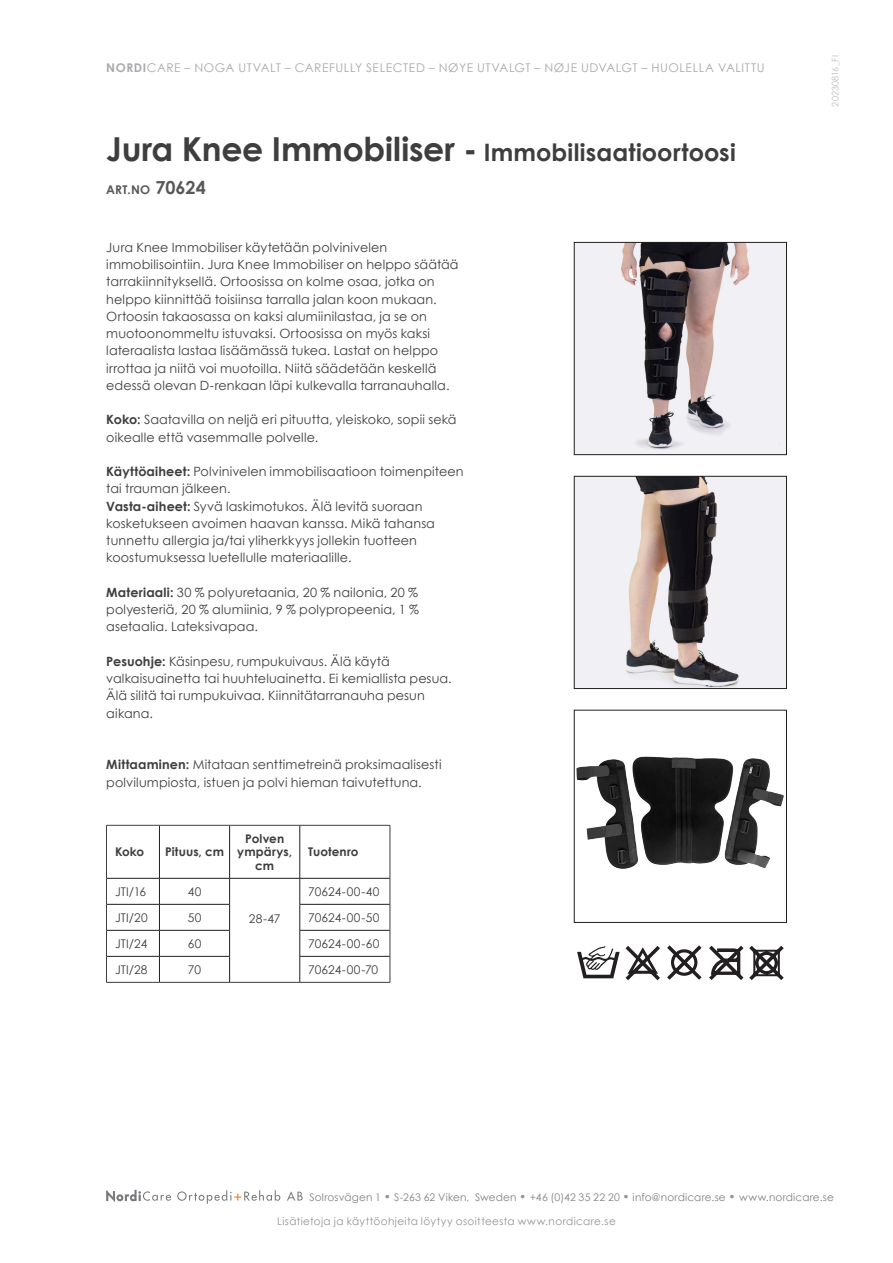
<style>
.page{position:relative;width:893px;height:1263px;background:#fff}
.page>*{position:absolute;margin:0;border:0;box-sizing:border-box;transform-origin:0 0}
.Underrubrik{font:700 24px "Century Gothic";letter-spacing:.005em;color:#3e3e3f}
.t1{font:12.75px/17.2px "Century Gothic";letter-spacing:.01em;color:#3e3e3f}
.t2{font:12px "Century Gothic";letter-spacing:.01em;color:#3e3e3f}
.t3{font:12px "Century Gothic";letter-spacing:.045em;color:#a8a9ad}
.t4{font:700 12px/13.5px "Century Gothic";letter-spacing:.01em;color:#3e3e3f;text-align:center}
.t5{font:700 12px "Century Gothic";color:#57585a}
.t6{font:10.5px "Century Gothic";letter-spacing:.015em;color:#808285}
.t7{font:10.5px "Century Gothic";letter-spacing:.035em;color:#939598}
.t8{font:9px "Century Gothic";letter-spacing:.015em;color:#bcbdc0}
.s1{font-weight:700}
.s2{font-size:33px}
.s3{font-size:18px}
.s4{font-weight:700;font-size:12px;color:#939598}
</style>
<div class="page">
<img style="left:576px;top:244px;width:209px;height:209px">
<div style="left:574px;top:242px;width:213px;height:213px;border:1px solid #231f20"></div>
<img style="left:576px;top:478px;width:209px;height:209px">
<div style="left:574px;top:476px;width:213px;height:213px;border:1px solid #231f20"></div>
<svg style="left:577px;top:946px;width:43px;height:32px"></svg>
<svg style="left:626px;top:946px;width:34px;height:34px"></svg>
<svg style="left:667px;top:945px;width:34px;height:35px"></svg>
<svg style="left:709px;top:946px;width:34px;height:34px"></svg>
<svg style="left:749px;top:946px;width:35px;height:34px"></svg>
<img style="left:576px;top:756px;width:208px;height:113px">
<div style="left:574px;top:710px;width:213px;height:213px;border:1px solid #231f20"></div>
<svg style="left:106px;top:1190px;width:65px;height:12px"></svg>
<svg style="left:177px;top:1190px;width:103px;height:14px"></svg>
<svg style="left:287px;top:1191px;width:16px;height:9px"></svg>
<hr style="left:106px;top:982px;width:53px;height:1px;background:#3e3e3f">
<hr style="left:159px;top:982px;width:71px;height:1px;background:#3e3e3f">
<hr style="left:230px;top:982px;width:70px;height:1px;background:#3e3e3f">
<hr style="left:300px;top:982px;width:90px;height:1px;background:#3e3e3f">
<svg style="left:106px;top:825px;width:285px;height:157px"></svg>
<p class="t3" style="left:106px;top:60px;width:660px"><span class="s1">NORDI</span>CARE – NOGA UTVALT – CAREFULLY SELECTED – NØYE UTVALGT – NØJE UDVALGT – HUOLELLA VALITTU</p>
<p class="t8" style="left:830px;top:107px;width:53px;rotate:-90deg">20230816_FI</p>
<p class="Underrubrik" style="left:106px;top:137px;width:631px"><span class="s2">Jura Knee Immobiliser -</span> Immobilisaatioortoosi</p>
<p class="t5" style="left:106px;top:182px;width:101px">ART.NO <span class="s3">70624</span></p>
<p class="t1" style="left:106px;top:238px;width:354px">Jura Knee Immobiliser käytetään polvinivelen immobilisointiin. Jura Knee Immobiliser on helppo säätää tarrakiinnityksellä. Ortoosissa on kolme osaa, jotka on helppo kiinnittää toisiinsa tarralla jalan koon mukaan.<br>Ortoosin takaosassa on kaksi alumiinilastaa, ja se on muotoonommeltu istuvaksi. Ortoosissa on myös kaksi lateraalista lastaa lisäämässä tukea. Lastat on helppo irrottaa ja niitä voi muotoilla. Niitä säädetään keskellä edessä olevan D-renkaan läpi kulkevalla tarranauhalla.</p>
<p class="t1" style="left:106px;top:411px;width:352px"><span class="s1">Koko:</span> Saatavilla on neljä eri pituutta, yleiskoko, sopii sekä oikealle että vasemmalle polvelle.</p>
<p class="t1" style="left:106px;top:463px;width:359px"><span class="s1">Käyttöaiheet:</span> Polvinivelen immobilisaatioon toimenpiteen tai trauman jälkeen.</p>
<p class="t1" style="left:106px;top:497px;width:330px"><span class="s1">Vasta-aiheet:</span> Syvä laskimotukos. Älä levitä suoraan kosketukseen avoimen haavan kanssa. Mikä tahansa tunnettu allergia ja/tai yliherkkyys jollekin tuotteen koostumuksessa luetellulle materiaalille.</p>
<p class="t1" style="left:106px;top:583px;width:314px;text-align:justify"><span class="s1">Materiaali:</span> 30 % polyuretaania, 20 % nailonia, 20 % polyesteriä, 20 % alumiinia, 9 % polypropeenia, 1 % asetaalia. Lateksivapaa.</p>
<p class="t1" style="left:106px;top:652px;width:347px"><span class="s1">Pesuohje:</span> Käsinpesu, rumpukuivaus. Älä käytä valkaisuainetta tai huuhteluainetta. Ei kemiallista pesua.<br>Älä silitä tai rumpukuivaa. Kiinnitätarranauha pesun aikana.</p>
<p class="t1" style="left:106px;top:756px;width:337px"><span class="s1">Mittaaminen:</span> Mitataan senttimetreinä proksimaalisesti polvilumpiosta, istuen ja polvi hieman taivutettuna.</p>
<p class="t4" style="left:115px;top:845px;width:31px">Koko</p>
<p class="t4" style="left:165px;top:845px;width:60px">Pituus, cm</p>
<p class="t2" style="left:115px;top:884px;width:33px">JTI/16</p>
<p class="t2" style="left:188px;top:884px;width:15px">40</p>
<p class="t4" style="left:237px;top:831px;width:56px">Polven ympärys, cm</p>
<p class="t4" style="left:308px;top:845px;width:52px">Tuotenro</p>
<p class="t2" style="left:308px;top:884px;width:73px">70624-00-40</p>
<p class="t2" style="left:115px;top:910px;width:34px">JTI/20</p>
<p class="t2" style="left:188px;top:910px;width:15px">50</p>
<p class="t2" style="left:308px;top:910px;width:73px">70624-00-50</p>
<p class="t2" style="left:115px;top:936px;width:34px">JTI/24</p>
<p class="t2" style="left:188px;top:936px;width:15px">60</p>
<p class="t2" style="left:308px;top:936px;width:73px">70624-00-60</p>
<p class="t2" style="left:115px;top:962px;width:34px">JTI/28</p>
<p class="t2" style="left:188px;top:962px;width:15px">70</p>
<p class="t2" style="left:308px;top:962px;width:72px">70624-00-70</p>
<p class="t2" style="left:249px;top:911px;width:33px">28-47</p>
<p class="t6" style="left:310px;top:1190px;width:526px">Solrosvägen 1 <span class="s4">•</span> S-263 62 Viken, Sweden <span class="s4">•</span> +46 (0)42 35 22 20 <span class="s4">•</span> info@nordicare.se <span class="s4">•</span> www.nordicare.se</p>
<p class="t7" style="left:277px;top:1214px;width:340px">Lisätietoja ja käyttöohjeita löytyy osoitteesta www.nordicare.se</p>
</div>
